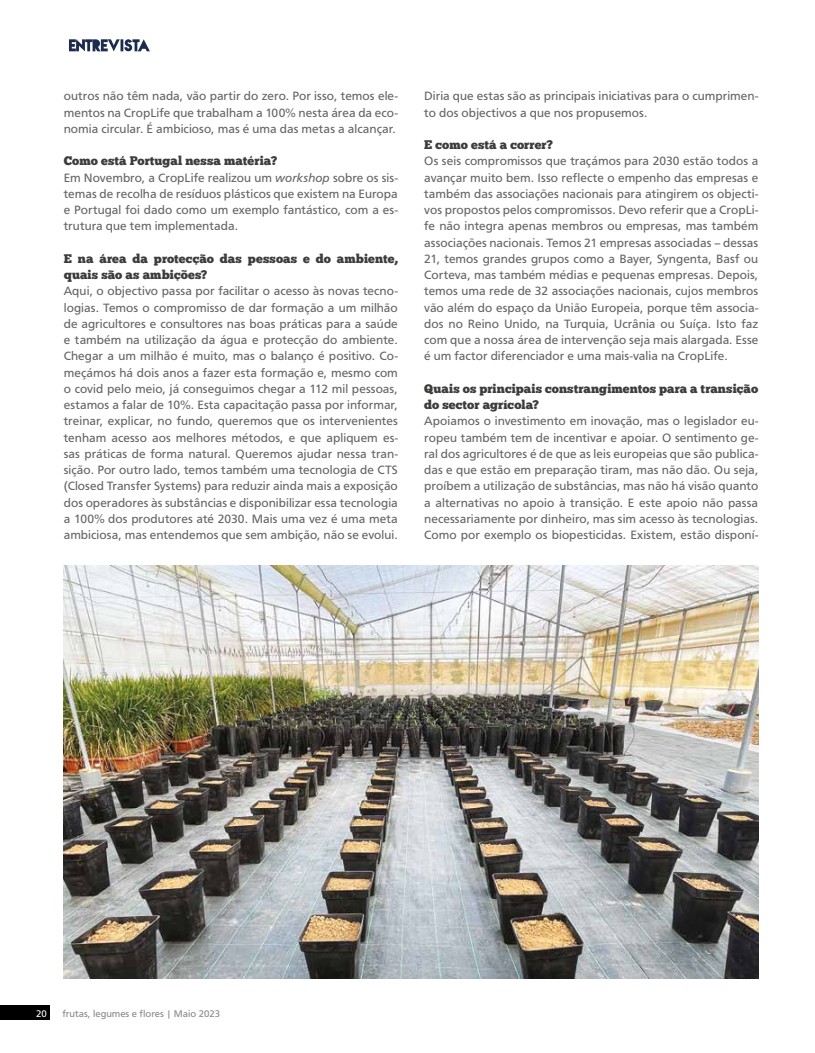
<style>
.page{position:relative;width:815px;height:1053px;background:#fff}
.page>*{position:absolute;margin:0;border:0;box-sizing:border-box;transform-origin:0 0}
.t1{font:12.5px/16.2px "Carto Gothic Std";letter-spacing:.005em;color:#646363;text-align:justify}
.t2{font:12.5px/16.2px "Chunk Five";letter-spacing:.005em;color:#3c3c3b}
.t3{font:10px "Carto Gothic Std";color:#878787}
.t4{font:10px "Carto Gothic Std";color:#fff}
.s1{font-style:italic}
</style>
<div class="page">
<div style="left:0;top:1005px;width:50px;height:14px;background:#000"></div>
<svg style="left:69px;top:39px;width:81px;height:12px"></svg>
<img style="left:64px;top:565px;width:694px;height:413px">
<p class="t1" style="left:64px;top:88px;width:336px">outros não têm nada, vão partir do zero. Por isso, temos ele&shy;mentos na CropLife que trabalham a 100% nesta área da eco&shy;nomia circular. É ambicioso, mas é uma das metas a alcançar.</p>
<p class="t2" style="left:64px;top:153px;width:215px">Como está Portugal nessa matéria?</p>
<p class="t1" style="left:64px;top:169px;width:336px">Em Novembro, a CropLife realizou um <span class="s1">workshop</span> sobre os sis&shy;temas de recolha de resíduos plásticos que existem na Europa e Portugal foi dado como um exemplo fantástico, com a es&shy;trutura que tem implementada.</p>
<p class="t2" style="left:64px;top:250px;width:336px">E na área da protecção das pessoas e do ambiente, quais são as ambições?</p>
<p class="t1" style="left:64px;top:283px;width:336px">Aqui, o objectivo passa por facilitar o acesso às novas tecno&shy;logias. Temos o compromisso de dar formação a um milhão de agricultores e consultores nas boas práticas para a saúde e também na utilização da água e protecção do ambiente.<br>Chegar a um milhão é muito, mas o balanço é positivo. Co&shy;meçámos há dois anos a fazer esta formação e, mesmo com o covid pelo meio, já conseguimos chegar a 112 mil pessoas, estamos a falar de 10%. Esta capacitação passa por informar, treinar, explicar, no fundo, queremos que os intervenientes tenham acesso aos melhores métodos, e que apliquem es&shy;sas práticas de forma natural. Queremos ajudar nessa tran&shy;sição. Por outro lado, temos também uma tecnologia de CTS (Closed Transfer Systems) para reduzir ainda mais a exposição dos operadores às substâncias e disponibilizar essa tecnologia a 100% dos produtores até 2030. Mais uma vez é uma meta ambiciosa, mas entendemos que sem ambição, não se evolui.</p>
<p class="t1" style="left:424px;top:88px;width:336px">Diria que estas são as principais iniciativas para o cumprimen&shy;to dos objectivos a que nos propusemos.</p>
<p class="t2" style="left:424px;top:136px;width:130px">E como está a correr?</p>
<p class="t1" style="left:424px;top:153px;width:336px">Os seis compromissos que traçámos para 2030 estão todos a avançar muito bem. Isso reflecte o empenho das empresas e também das associações nacionais para atingirem os objecti&shy;vos propostos pelos compromissos. Devo referir que a CropLi&shy;fe não integra apenas membros ou empresas, mas também associações nacionais. Temos 21 empresas associadas – dessas 21, temos grandes grupos como a Bayer, Syngenta, Basf ou Corteva, mas também médias e pequenas empresas. Depois, temos uma rede de 32 associações nacionais, cujos membros vão além do espaço da União Europeia, porque têm associa&shy;dos no Reino Unido, na Turquia, Ucrânia ou Suíça. Isto faz com que a nossa área de intervenção seja mais alargada. Esse é um factor diferenciador e uma mais-valia na CropLife.</p>
<p class="t2" style="left:424px;top:380px;width:336px">Quais os principais constrangimentos para a transição do sector agrícola?</p>
<p class="t1" style="left:424px;top:413px;width:336px">Apoiamos o investimento em inovação, mas o legislador eu&shy;ropeu também tem de incentivar e apoiar. O sentimento ge&shy;ral dos agricultores é de que as leis europeias que são publica&shy;das e que estão em preparação tiram, mas não dão. Ou seja, proíbem a utilização de substâncias, mas não há visão quanto a alternativas no apoio à transição. E este apoio não passa necessariamente por dinheiro, mas sim acesso às tecnologias.<br>Como por exemplo os biopesticidas. Existem, estão disponí-</p>
<p class="t4" style="left:36px;top:1007px;width:12px">20</p>
<p class="t3" style="left:62px;top:1007px;width:159px">frutas, legumes e flores | Maio 2023</p>
</div>
